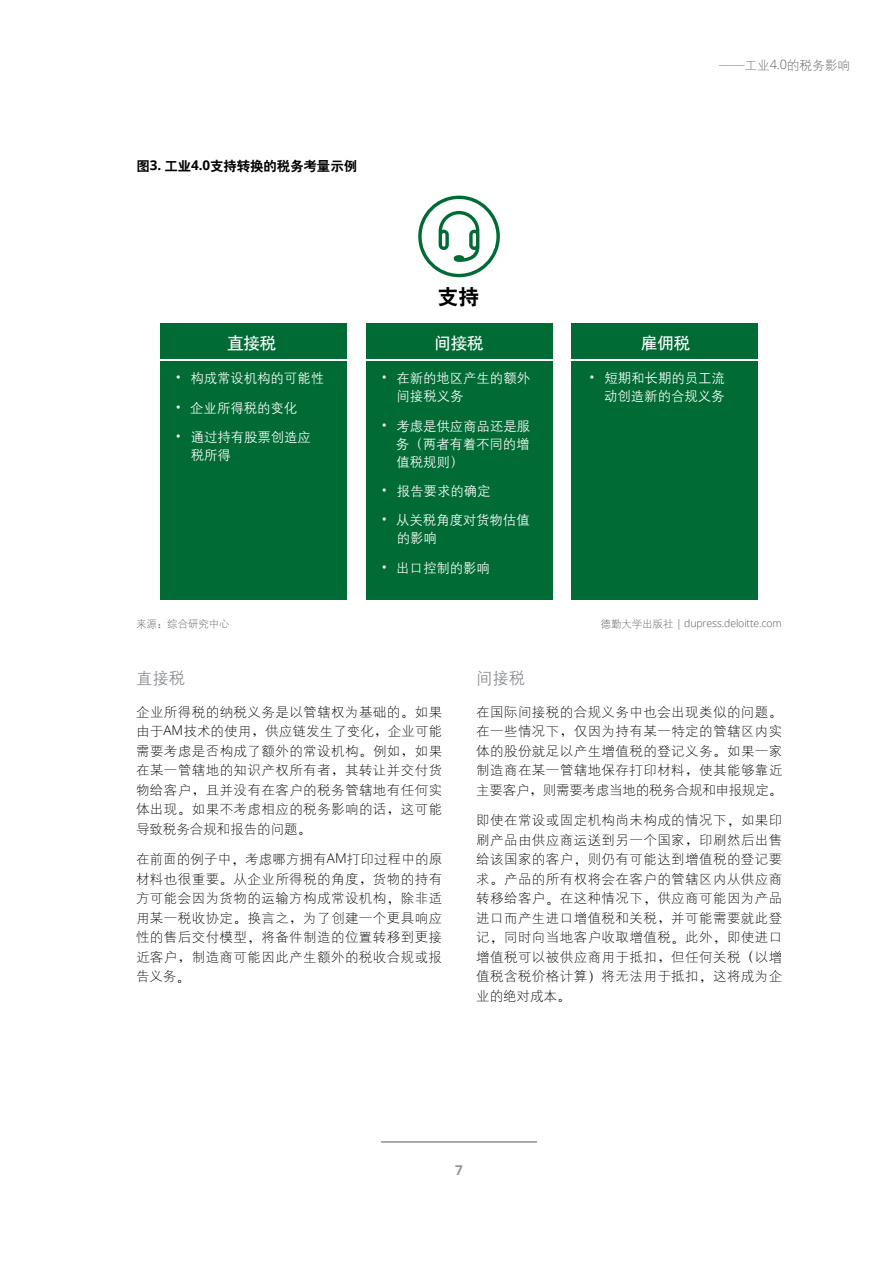
<style>
.page{position:relative;width:893px;height:1263px;background:#fff}
.page>*{position:absolute;margin:0;border:0;box-sizing:border-box;transform-origin:0 0}
.t1{font:21px "H Yb 2 gj";color:#000}
.t2{font:16.5px "H Yb 1 gj";letter-spacing:-.01em;color:#fff}
.t3{font:16.5px "H Yg 2 gj";letter-spacing:-.01em;color:#878a8f}
.t4{font:13.5px/19.5px "H Yg 1 gj";letter-spacing:.03em;color:#000;text-align:justify}
.t5{font:13.5px/18px "H Yg 2 gj";letter-spacing:-.01em;color:#fff}
.t6{font:13.5px "H Yb 2 gj";letter-spacing:-.01em;color:#000}
.t7{font:700 13.5px "Open Sans";color:#939598}
.t8{font:12.75px "H Yg 1 gj";letter-spacing:-.01em;color:#58585b}
.t9{font:300 10.5px "Open Sans";letter-spacing:-.01em;color:#56575b}
.t10{font:10.5px "H Yg 1 gj";letter-spacing:-.01em;color:#56575b}
.s1{font-family:"Open Sans";font-weight:700}
.s2{font-family:"H Ya 6 gj"}
.s3{font-family:"Open Sans";font-weight:300}
.s4{font-family:"Open Sans"}
.s5{font-family:"H Yg 1 gj";font-weight:400}
</style>
<div class="page">
<hr style="left:381px;top:1141px;width:156px;height:1px;background:#58585b">
<div style="left:160px;top:323px;width:187px;height:36px;background:#006b34"></div>
<div style="left:366px;top:323px;width:186px;height:36px;background:#006b34"></div>
<div style="left:572px;top:323px;width:186px;height:36px;background:#006b34"></div>
<div style="left:160px;top:361px;width:187px;height:239px;background:#006b34"></div>
<div style="left:366px;top:361px;width:186px;height:239px;background:#006b34"></div>
<div style="left:572px;top:361px;width:186px;height:239px;background:#006b34"></div>
<svg style="left:418px;top:196px;width:82px;height:81px"></svg>
<p class="t6" style="left:136px;top:159px;width:222px">图<span class="s1">3.</span> 工业<span class="s1">4.0</span>支持转换的税务考量示例</p>
<p class="t8" style="left:719px;top:59px;width:132px"><span class="s2">——</span>工业<span class="s3">4.0</span>的税务影响</p>
<p class="t2" style="left:227px;top:335px;width:51px">直接税</p>
<p class="t5" style="left:176px;top:369px;width:150px"><span class="s4">•</span> 构成常设机构的可能性</p>
<p class="t5" style="left:176px;top:399px;width:123px"><span class="s4">•</span> 企业所得税的变化</p>
<p class="t5" style="left:191px;top:428px;width:122px;text-indent:-15px"><span class="s4">•</span> 通过持有股票创造应税所得</p>
<h1 class="t1" style="left:438px;top:286px;width:43px">支持</h1>
<p class="t2" style="left:434px;top:335px;width:51px">间接税</p>
<p class="t2" style="left:641px;top:335px;width:51px">雇佣税</p>
<p class="t5" style="left:397px;top:369px;width:135px;text-indent:-15px"><span class="s4">•</span> 在新的地区产生的额外间接税义务</p>
<p class="t5" style="left:396px;top:417px;width:136px;text-align:justify;text-indent:-14px"><span class="s4">•</span> 考虑是供应商品还是服务<span class="s2">（</span>两者有着不同的增值税规则<span class="s2">）</span></p>
<p class="t5" style="left:382px;top:482px;width:110px"><span class="s4">•</span> 报告要求的确定</p>
<p class="t5" style="left:397px;top:511px;width:135px;text-indent:-15px"><span class="s4">•</span> 从关税角度对货物估值的影响</p>
<p class="t5" style="left:382px;top:559px;width:110px"><span class="s4">•</span> 出口控制的影响</p>
<p class="t5" style="left:589px;top:369px;width:137px;text-align:right"><span class="s4">•</span> 短期和长期的员工流动创造新的合规义务</p>
<p class="t10" style="left:136px;top:618px;width:95px">来源<span class="s2">：</span>综合研究中心</p>
<p class="t9" style="left:601px;top:616px;width:183px"><span class="s5">德勤大学出版社</span> | dupress.deloitte.com</p>
<p class="t3" style="left:136px;top:669px;width:51px">直接税</p>
<p class="t4" style="left:136px;top:702px;width:308px">企业所得税的纳税义务是以管辖权为基础的<span class="s2">。</span>如果由于<span class="s3">AM</span>技术的使用<span class="s2">，</span>供应链发生了变化<span class="s2">，</span>企业可能需要考虑是否构成了额外的常设机构<span class="s2">。</span>例如<span class="s2">，</span>如果在某一管辖地的知识产权所有者<span class="s2">，</span>其转让并交付货物给客户<span class="s2">，</span>且并没有在客户的税务管辖地有任何实体出现<span class="s2">。</span>如果不考虑相应的税务影响的话<span class="s2">，</span>这可能导致税务合规和报告的问题<span class="s2">。</span></p>
<p class="t4" style="left:136px;top:849px;width:308px">在前面的例子中<span class="s2">，</span>考虑哪方拥有<span class="s3">AM</span>打印过程中的原材料也很重要<span class="s2">。</span>从企业所得税的角度<span class="s2">，</span>货物的持有方可能会因为货物的运输方构成常设机构<span class="s2">，</span>除非适用某一税收协定<span class="s2">。</span>换言之<span class="s2">，</span>为了创建一个更具响应性的售后交付模型<span class="s2">，</span>将备件制造的位置转移到更接近客户<span class="s2">，</span>制造商可能因此产生额外的税收合规或报告义务<span class="s2">。</span></p>
<p class="t3" style="left:476px;top:669px;width:51px">间接税</p>
<p class="t4" style="left:476px;top:702px;width:308px">在国际间接税的合规义务中也会出现类似的问题<span class="s2">。</span>在一些情况下<span class="s2">，</span>仅因为持有某一特定的管辖区内实体的股份就足以产生增值税的登记义务<span class="s2">。</span>如果一家制造商在某一管辖地保存打印材料<span class="s2">，</span>使其能够靠近主要客户<span class="s2">，</span>则需要考虑当地的税务合规和申报规定<span class="s2">。</span></p>
<p class="t4" style="left:476px;top:810px;width:308px">即使在常设或固定机构尚未构成的情况下<span class="s2">，</span>如果印刷产品由供应商运送到另一个国家<span class="s2">，</span>印刷然后出售给该国家的客户<span class="s2">，</span>则仍有可能达到增值税的登记要求<span class="s2">。</span>产品的所有权将会在客户的管辖区内从供应商转移给客户<span class="s2">。</span>在这种情况下<span class="s2">，</span>供应商可能因为产品进口而产生进口增值税和关税<span class="s2">，</span>并可能需要就此登记<span class="s2">，</span>同时向当地客户收取增值税<span class="s2">。</span>此外<span class="s2">，</span>即使进口增值税可以被供应商用于抵扣<span class="s2">，</span>但任何关税<span class="s2">（</span>以增值税含税价格计算<span class="s2">）</span>将无法用于抵扣<span class="s2">，</span>这将成为企业的绝对成本<span class="s2">。</span></p>
<p class="t7" style="left:455px;top:1160px;width:9px">7</p>
</div>
